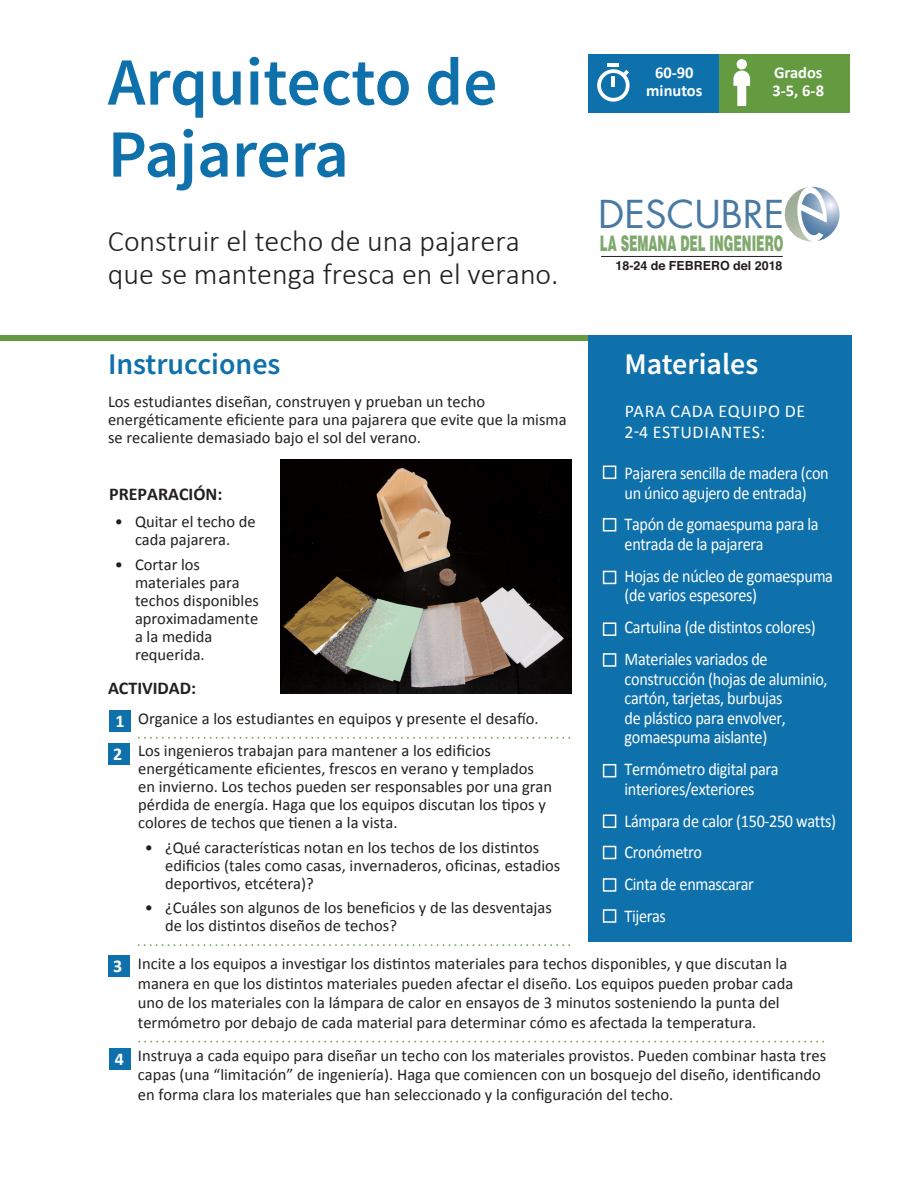
<style>
.page{position:relative;width:918px;height:1188px;background:#fff}
.page>*{position:absolute;margin:0;border:0;box-sizing:border-box;transform-origin:0 0}
.t1{font:600 67.5px "Source Sans Pro";color:#0f71ac}
.t2{font:37.35px "Futura";color:#4879a3}
.t3{font:300 30px/33px "Calibri";color:#231f20}
.t4{font:600 30px "Source Sans Pro";color:#0f71ac}
.t5{font:600 30px "Source Sans Pro";color:#fff}
.t6{font:900 21.45px "Helvetica LT Std";color:#80a96e;scale:.54 1}
.Basic_White{font:18px/19.5px "Calibri";letter-spacing:-.02em;color:#fff;scale:.9 1}
.Basic_White-2{font:18px/21px "Calibri";letter-spacing:.04em;color:#fff}
.t7{font:700 18px "Calibri";color:#231f20}
.t8{font:700 18px "Calibri";color:#fff}
.t9{font:16.5px/18px "Calibri";color:#231f20}
.t10{font:700 16.5px "Calibri";color:#fff}
.t11{font:700 12.45px "Helvetica";color:#231f20}
</style>
<div class="page">
<div style="left:0;top:335px;width:589px;height:6px;background:#649b41"></div>
<div style="left:589px;top:335px;width:263px;height:607px;background:#0f71ac"></div>
<svg style="left:138px;top:737px;width:432px;height:2px"></svg>
<div style="left:719px;top:54px;width:131px;height:59px;background:#649b41"></div>
<div style="left:588px;top:54px;width:130px;height:59px;background:#0f71ac"></div>
<svg style="left:138px;top:944px;width:432px;height:2px"></svg>
<svg style="left:138px;top:1041px;width:686px;height:1px"></svg>
<div style="left:603px;top:518px;width:13px;height:14px;border:2px solid #fff"></div>
<div style="left:603px;top:622px;width:13px;height:14px;border:2px solid #fff"></div>
<div style="left:603px;top:815px;width:13px;height:13px;border:2px solid #fff"></div>
<div style="left:603px;top:846px;width:13px;height:13px;border:2px solid #fff"></div>
<div style="left:603px;top:571px;width:13px;height:13px;border:2px solid #fff"></div>
<div style="left:603px;top:653px;width:13px;height:14px;border:2px solid #fff"></div>
<div style="left:603px;top:764px;width:13px;height:13px;border:2px solid #fff"></div>
<div style="left:603px;top:466px;width:13px;height:13px;border:2px solid #fff"></div>
<div style="left:603px;top:878px;width:13px;height:14px;border:2px solid #fff"></div>
<div style="left:109px;top:743px;width:21px;height:21px;background:#0f71ac"></div>
<div style="left:109px;top:710px;width:22px;height:22px;background:#0f71ac"></div>
<div style="left:603px;top:909px;width:13px;height:14px;border:2px solid #fff"></div>
<svg style="left:784px;top:187px;width:56px;height:55px"></svg>
<hr style="left:601px;top:256px;width:182px;height:1px;background:#231f20">
<svg style="left:733px;top:59px;width:17px;height:47px"></svg>
<hr style="left:608px;top:63px;width:11px;height:4px;background:#fff">
<svg style="left:597px;top:69px;width:33px;height:33px"></svg>
<div style="left:109px;top:956px;width:21px;height:21px;background:#0f71ac"></div>
<div style="left:110px;top:1048px;width:21px;height:22px;background:#0f71ac"></div>
<img style="left:280px;top:460px;width:292px;height:233px">
<p class="t1" style="left:108px;top:38px;width:391px">Arquitecto de</p>
<p class="t1" style="left:108px;top:110px;width:243px">Pajarera</p>
<p class="t3" style="left:108px;top:224px;width:452px">Construir el techo de una pajarera que se mantenga fresca en el verano.</p>
<p class="t4" style="left:108px;top:344px;width:174px">Instrucciones</p>
<p class="t9" style="left:108px;top:392px;width:460px">Los estudiantes diseñan, construyen y prueban un techo energéticamente eficiente para una pajarera que evite que la misma se recaliente demasiado bajo el sol del verano.</p>
<p class="t10" style="left:655px;top:62px;width:40px">60-90</p>
<p class="t10" style="left:646px;top:80px;width:58px">minutos</p>
<p class="t10" style="left:774px;top:62px;width:50px">Grados</p>
<p class="t10" style="left:772px;top:80px;width:53px">3-5, 6-8</p>
<p class="t2" style="left:598px;top:190px;width:188px">DESCUBRE</p>
<p class="t6" style="left:600px;top:229px;width:341px">LA SEMANA DEL INGENIERO</p>
<p class="t11" style="left:616px;top:257px;width:169px">18-24 de FEBRERO del 2018</p>
<p class="t5" style="left:625px;top:344px;width:135px">Materiales</p>
<p class="Basic_White-2" style="left:625px;top:401px;width:182px">PARA CADA EQUIPO DE<br>2-4 ESTUDIANTES:</p>
<p class="Basic_White" style="left:625px;top:463px;width:228px">Pajarera sencilla de madera (con un único agujero de entrada)</p>
<p class="Basic_White" style="left:625px;top:515px;width:217px">Tapón de gomaespuma para la entrada de la pajarera</p>
<p class="Basic_White" style="left:625px;top:566px;width:233px">Hojas de núcleo de gomaespuma (de varios espesores)</p>
<p class="Basic_White" style="left:625px;top:618px;width:214px">Cartulina (de distintos colores)</p>
<p class="Basic_White" style="left:625px;top:650px;width:227px">Materiales variados de construcción (hojas de aluminio, cartón, tarjetas, burbujas<br>de plástico para envolver, gomaespuma aislante)</p>
<p class="Basic_White" style="left:625px;top:759px;width:173px">Termómetro digital para interiores/exteriores</p>
<p class="Basic_White" style="left:625px;top:811px;width:236px">Lámpara de calor (150-250 watts)</p>
<p class="Basic_White" style="left:625px;top:843px;width:88px">Cronómetro</p>
<p class="Basic_White" style="left:625px;top:875px;width:145px">Cinta de enmascarar</p>
<p class="Basic_White" style="left:625px;top:907px;width:47px">Tijeras</p>
<p class="t7" style="left:109px;top:483px;width:115px">PREPARACIÓN:</p>
<p class="t9" style="left:115px;top:513px;width:143px;text-align:center">• Quitar el techo de cada pajarera.</p>
<p class="t9" style="left:135px;top:555px;width:126px;text-indent:-20px">• Cortar los materiales para techos disponibles aproximadamente a la medida requerida.</p>
<p class="t7" style="left:108px;top:676px;width:90px">ACTIVIDAD:</p>
<p class="t9" style="left:138px;top:710px;width:402px">Organice a los estudiantes en equipos y presente el desafío.</p>
<p class="t9" style="left:138px;top:742px;width:416px">Los ingenieros trabajan para mantener a los edificios energéticamente eficientes, frescos en verano y templados en invierno. Los techos pueden ser responsables por una gran pérdida de energía. Haga que los equipos discutan los tipos y colores de techos que tienen a la vista.</p>
<p class="t9" style="left:165px;top:838px;width:397px;text-indent:-20px">• ¿Qué características notan en los techos de los distintos edificios (tales como casas, invernaderos, oficinas, estadios deportivos, etcétera)?</p>
<p class="t9" style="left:165px;top:899px;width:388px;text-indent:-20px">• ¿Cuáles son algunos de los beneficios y de las desventajas de los distintos diseños de techos?</p>
<p class="t9" style="left:138px;top:954px;width:657px;line-height:19.5px">Incite a los equipos a investigar los distintos materiales para techos disponibles, y que discutan la manera en que los distintos materiales pueden afectar el diseño. Los equipos pueden probar cada uno de los materiales con la lámpara de calor en ensayos de 3 minutos sosteniendo la punta del termómetro por debajo de cada material para determinar cómo es afectada la temperatura.</p>
<p class="t9" style="left:138px;top:1046px;width:690px;line-height:19.5px">Instruya a cada equipo para diseñar un techo con los materiales provistos. Pueden combinar hasta tres capas (una “limitación” de ingeniería). Haga que comiencen con un bosquejo del diseño, identificando en forma clara los materiales que han seleccionado y la configuración del techo.</p>
<p class="t8" style="left:115px;top:709px;width:11px">1</p>
<p class="t8" style="left:113px;top:742px;width:11px">2</p>
<p class="t8" style="left:113px;top:954px;width:11px">3</p>
<p class="t8" style="left:115px;top:1047px;width:11px">4</p>
</div>
